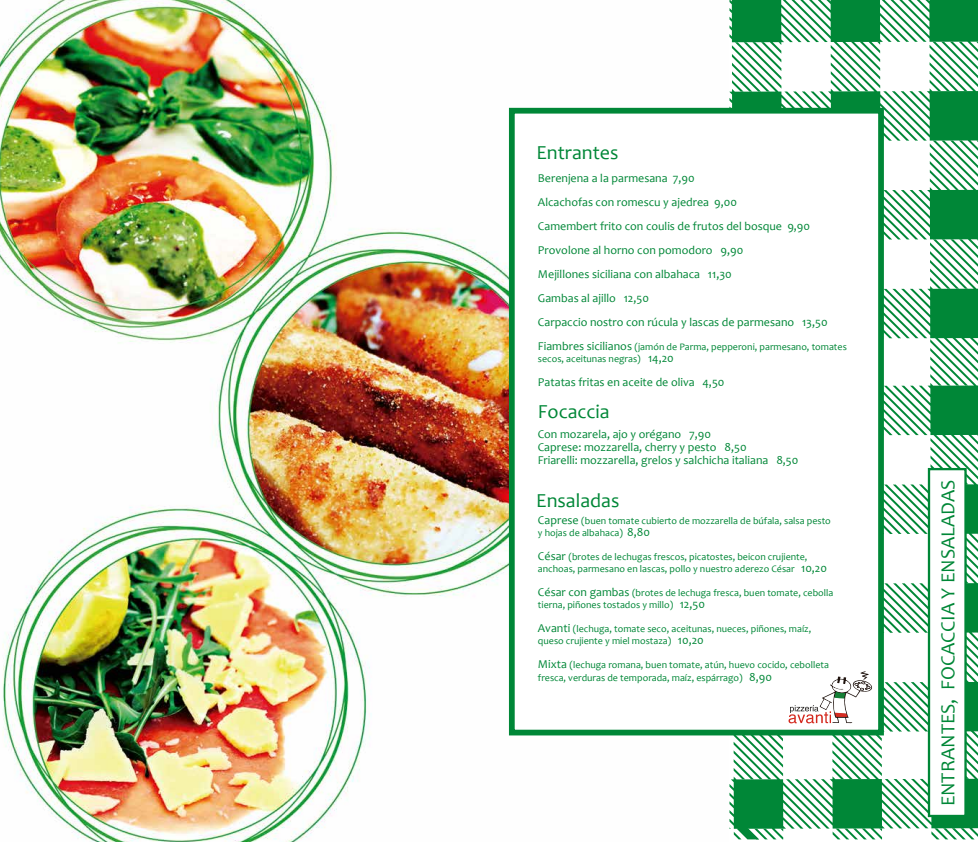
<style>
.page{position:relative;width:978px;height:842px;background:#fff}
.page>*{position:absolute;margin:0;border:0;box-sizing:border-box;transform-origin:0 0}
.t1{font:20px "Candara";color:#008737}
.t2{font:12px/24px "Candara";color:#008737}
.t3{font:10px/12px "Candara";color:#008737}
.s1{font-size:12px}
</style>
<div class="page">
<img style="left:0;top:0;width:728px;height:842px">
<div style="left:509px;top:108px;width:375px;height:627px;background:#fff;border:6px solid #008737"></div>
<svg style="left:729px;top:0;width:249px;height:839px"></svg>
<h1 class="t1" style="left:536px;top:140px;width:83px">Entrantes</h1>
<p class="t2" style="left:538px;top:166px;width:291px">Berenjena a la parmesana 7,90<br>Alcachofas con romescu y ajedrea 9,00<br>Camembert frito con coulis de frutos del bosque 9,90<br>Provolone al horno con pomodoro 9,90<br>Mejillones siciliana con albahaca 11,30<br>Gambas al ajillo 12,50<br>Carpaccio nostro con rúcula y lascas de parmesano 13,50</p>
<p class="t3" style="left:538px;top:341px;width:310px"><span class="s1">Fiambres sicilianos</span> (jamón de Parma, pepperoni, parmesano, tomates secos, aceitunas negras) <span class="s1">14,20</span></p>
<p class="t2" style="left:538px;top:370px;width:188px">Patatas fritas en aceite de oliva 4,50</p>
<h1 class="t1" style="left:538px;top:399px;width:74px">Focaccia</h1>
<p class="t2" style="left:538px;top:428px;width:262px;line-height:13px">Con mozarela, ajo y orégano 7,90<br>Caprese: mozzarella, cherry y pesto 8,50<br>Friarelli: mozzarella, grelos y salchicha italiana 8,50</p>
<h1 class="t1" style="left:536px;top:488px;width:85px">Ensaladas</h1>
<p class="t3" style="left:538px;top:515px;width:294px"><span class="s1">Caprese</span> (buen tomate cubierto de mozzarella de búfala, salsa pesto y hojas de albahaca) <span class="s1">8,80</span></p>
<p class="t3" style="left:538px;top:551px;width:291px"><span class="s1">César</span> (brotes de lechugas frescos, picatostes, beicon crujiente, anchoas, parmesano en lascas, pollo y nuestro aderezo César <span class="s1">10,20</span></p>
<p class="t3" style="left:538px;top:587px;width:297px"><span class="s1">César con gambas</span> (brotes de lechuga fresca, buen tomate, cebolla tierna, piñones tostados y millo) <span class="s1">12,50</span></p>
<p class="t3" style="left:538px;top:623px;width:275px"><span class="s1">Avanti</span> (lechuga, tomate seco, aceitunas, nueces, piñones, maíz, queso crujiente y miel mostaza) <span class="s1">10,20</span></p>
<p class="t3" style="left:538px;top:659px;width:293px"><span class="s1">Mixta</span> (lechuga romana, buen tomate, atún, huevo cocido, cebolleta fresca, verduras de temporada, maíz, espárrago) <span class="s1">8,90</span></p>
<h1 class="t1" style="left:935px;top:806px;width:329px;rotate:-90deg">ENTRANTES, FOCACCIA Y ENSALADAS</h1>
</div>
